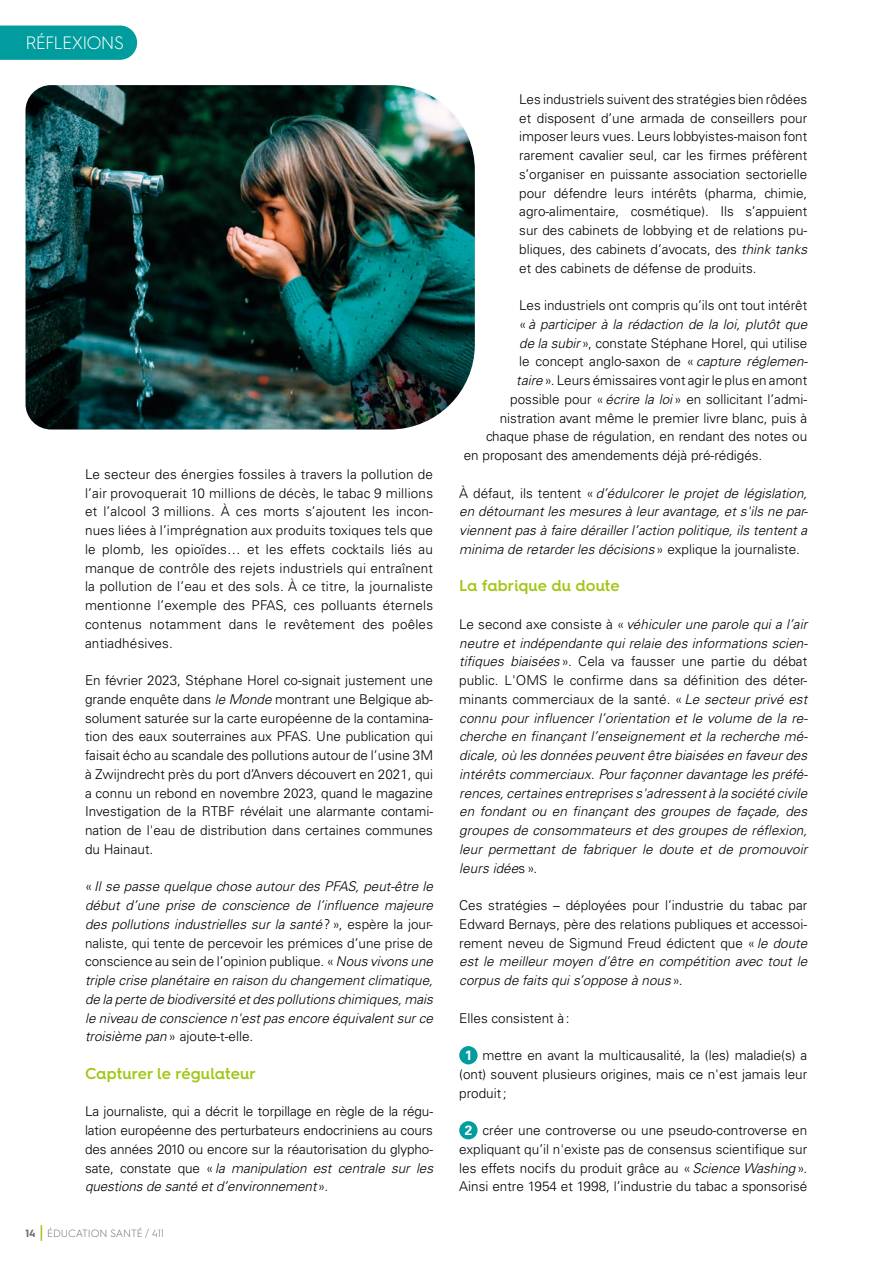
<style>
.page{position:relative;width:893px;height:1263px;background:#fff}
.page>*{position:absolute;margin:0;border:0;box-sizing:border-box;transform-origin:0 0}
.t1{font:300 18px "Hurme Geometric Sans 4";letter-spacing:-.05em;color:#fff}
.t2{font:600 15.75px "Hurme Geometric Sans 4";color:#a2c617}
.t3{font:300 13.5px/18.8px "Univers LT Std";color:#000;text-align:justify}
.t4{font:italic 300 13.5px/18.8px "Univers LT Std";color:#000;text-align:justify}
.t5{font:300 10.5px "Hurme Geometric Sans 4";letter-spacing:-.01em;color:#706f6f}
.s1{font-style:italic}
.s2{font-style:normal}
.s3{font-weight:700}
.s4{font-weight:700;color:#fff}
</style>
<div class="page">
<svg style="left:41px;top:1225px;width:1px;height:16px"></svg>
<div style="left:459px;top:1046px;width:19px;height:18px;background:#009c9e;border-radius:50%"></div>
<div style="left:459px;top:1121px;width:19px;height:18px;background:#009c9e;border-radius:50%"></div>
<div style="left:0;top:26px;width:137px;height:34px;background:#009c9e"></div>
<img style="left:26px;top:85px;width:449px;height:344px">
<h1 class="t1" style="left:26px;top:30px;width:100px">RÉFLEXIONS</h1>
<p class="t3" style="left:85px;top:465px;width:350px">Le secteur des énergies fossiles à travers la pollution de l’air provoquerait 10 millions de décès, le tabac 9 millions et l’alcool 3 millions. À ces morts s’ajoutent les incon&shy;nues liées à l’imprégnation aux produits toxiques tels que le plomb, les opioïdes… et les effets cocktails liés au manque de contrôle des rejets industriels qui entraînent la pollution de l’eau et des sols. À ce titre, la journaliste mentionne l’exemple des PFAS, ces polluants éternels contenus notamment dans le revêtement des poêles antiadhésives.</p>
<p class="t3" style="left:85px;top:671px;width:350px">En février 2023, Stéphane Horel co-signait justement une grande enquête dans <span class="s1">le Monde</span> montrant une Belgique ab&shy;solument saturée sur la carte européenne de la contamina&shy;tion des eaux souterraines aux PFAS. Une publication qui faisait écho au scandale des pollutions autour de l’usine 3M à Zwijndrecht près du port d’Anvers découvert en 2021, qui a connu un rebond en novembre 2023, quand le magazine Investigation de la RTBF révélait une alarmante contami&shy;nation de l'eau de distribution dans certaines communes du Hainaut.</p>
<p class="t4" style="left:85px;top:877px;width:350px"><span class="s2">«</span>Il se passe quelque chose autour des PFAS, peut-être le début d’une prise de conscience de l’influence majeure des pollutions industrielles sur la santé<span class="s2">?», espère la jour&shy;naliste, qui tente de percevoir les prémices d’une prise de conscience au sein de l’opinion publique. «</span>Nous vivons une triple crise planétaire en raison du changement climatique, de la perte de biodiversité et des pollutions chimiques, mais le niveau de conscience n'est pas encore équivalent sur ce troisième pan<span class="s2">» ajoute-t-elle.</span></p>
<p class="t2" style="left:85px;top:1062px;width:172px">Capturer le régulateur</p>
<p class="t3" style="left:85px;top:1102px;width:350px">La journaliste, qui a décrit le torpillage en règle de la régu&shy;lation européenne des perturbateurs endocriniens au cours des années 2010 ou encore sur la réautorisation du glypho&shy;sate, constate que «<span class="s1">la manipulation est centrale sur les questions de santé et d’environnement</span>».</p>
<p class="t5" style="left:26px;top:1227px;width:140px"><span class="s3">14</span> ÉDUCATION SANTÉ / 411</p>
<p class="t3" style="left:519px;top:90px;width:290px">Les industriels suivent des stratégies bien rôdées et disposent d’une armada de conseillers pour imposer leurs vues. Leurs lobbyistes-maison font rarement cavalier seul, car les firmes préfèrent s’organiser en puissante association sectorielle pour défendre leurs intérêts (pharma, chimie, agro-alimentaire, cosmétique). Ils s’appuient sur des cabinets de lobbying et de relations pu&shy;bliques, des cabinets d’avocats, des <span class="s1">think tanks </span>et des cabinets de défense de produits.</p>
<p class="t3" style="left:519px;top:296px;width:289px">Les industriels ont compris qu’ils ont tout intérêt</p>
<p class="t4" style="left:519px;top:315px;width:290px"><span class="s2">«</span>à participer à la rédaction de la loi, plutôt que</p>
<p class="t3" style="left:519px;top:333px;width:289px"><span class="s1">de la subir</span>», constate Stéphane Horel, qui utilise</p>
<p class="t3" style="left:519px;top:352px;width:290px">le concept anglo-saxon de «<span class="s1">capture réglemen-</span></p>
<p class="t3" style="left:516px;top:371px;width:292px"><span class="s1">taire</span>». Leurs émissaires vont agir le plus en amont</p>
<p class="t3" style="left:510px;top:390px;width:298px">possible pour «<span class="s1">écrire la loi</span>» en sollicitant l’admi-</p>
<p class="t3" style="left:500px;top:408px;width:309px">nistration avant même le premier livre blanc, puis à</p>
<p class="t3" style="left:486px;top:427px;width:323px">chaque phase de régulation, en rendant des notes ou</p>
<p class="t3" style="left:464px;top:446px;width:300px">en proposant des amendements déjà pré-rédigés.</p>
<p class="t4" style="left:459px;top:484px;width:350px"><span class="s2">À défaut, ils tentent «</span>d’édulcorer le projet de législation, en détournant les mesures à leur avantage, et s'ils ne par&shy;viennent pas à faire dérailler l’action politique, ils tentent a minima de retarder les décisions<span class="s2">» explique la journaliste.</span></p>
<p class="t2" style="left:459px;top:575px;width:162px">La fabrique du doute</p>
<p class="t4" style="left:459px;top:615px;width:350px"><span class="s2">Le second axe consiste à «</span>véhiculer une parole qui a l’air neutre et indépendante qui relaie des informations scien&shy;tifiques biaisées<span class="s2">». Cela va fausser une partie du débat public. L'OMS le confirme dans sa définition des déter&shy;minants commerciaux de la santé. «</span>Le secteur privé est connu pour influencer l’orientation et le volume de la re&shy;cherche en finançant l’enseignement et la recherche mé&shy;dicale, où les données peuvent être biaisées en faveur des intérêts commerciaux. Pour façonner davantage les préfé&shy;rences, certaines entreprises s'adressent à la société civile en fondant ou en finançant des groupes de façade, des groupes de consommateurs et des groupes de réflexion, leur permettant de fabriquer le doute et de promouvoir leurs idée<span class="s2">s».</span></p>
<p class="t3" style="left:459px;top:896px;width:350px">Ces stratégies – déployées pour l’industrie du tabac par Edward Bernays, père des relations publiques et accessoi&shy;rement neveu de Sigmund Freud édictent que «<span class="s1">le doute est le meilleur moyen d’être en compétition avec tout le corpus de faits qui s’oppose à nous</span>».</p>
<p class="t3" style="left:459px;top:1008px;width:112px">Elles consistent à :</p>
<p class="t3" style="left:459px;top:1046px;width:350px;text-indent:5px"><span class="s4">1</span> mettre en avant la multicausalité, la (les) maladie(s) a (ont) souvent plusieurs origines, mais ce n'est jamais leur produit;</p>
<p class="t3" style="left:459px;top:1121px;width:350px;text-align:center"><span class="s4">2</span> créer une controverse ou une pseudo-controverse en expliquant qu’il n'existe pas de consensus scientifique sur les effets nocifs du produit grâce au «<span class="s1">Science Washing</span>».<br>Ainsi entre 1954 et 1998, l’industrie du tabac a sponsorisé</p>
</div>
